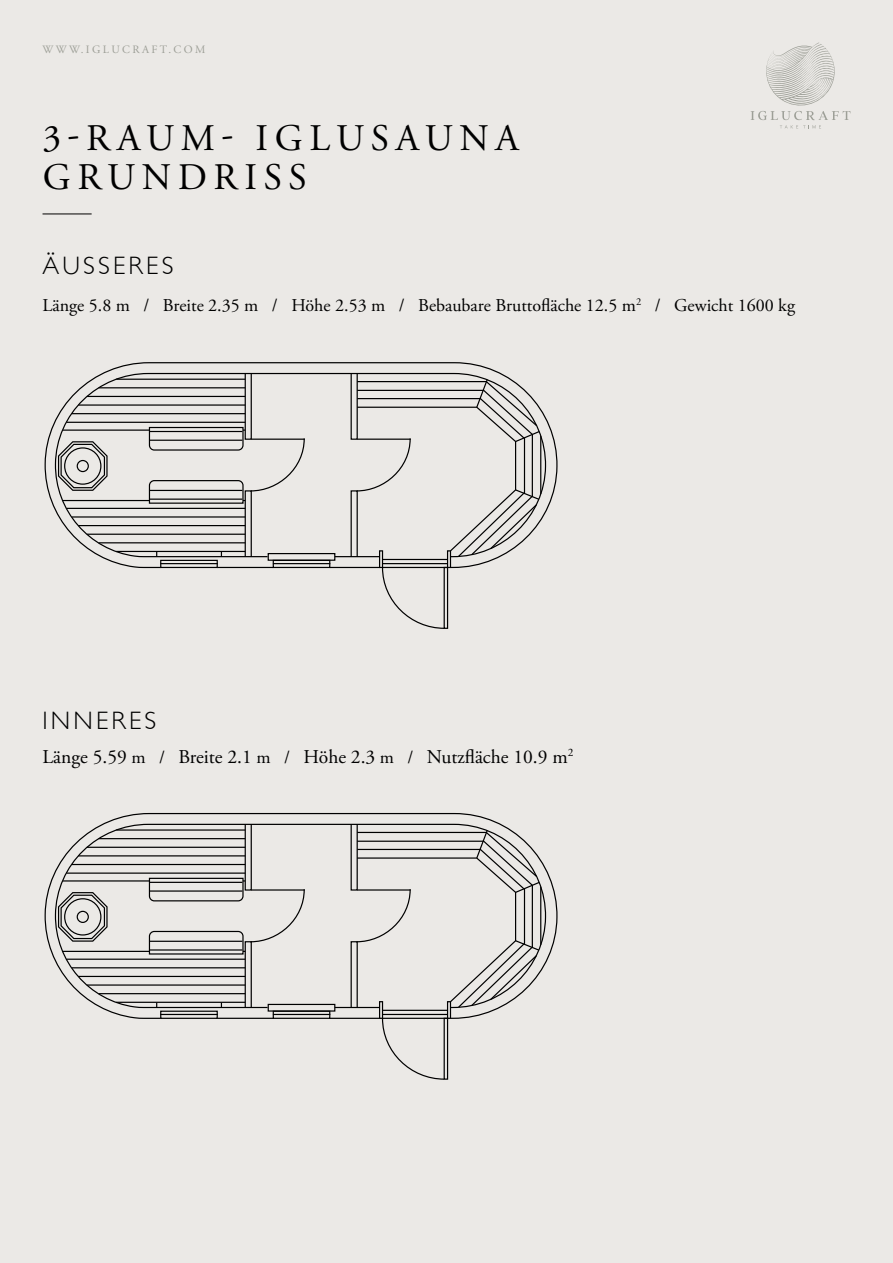
<style>
.page{position:relative;width:893px;height:1263px;background:#ebe9e6}
.page>*{position:absolute;margin:0;border:0;box-sizing:border-box;transform-origin:0 0}
.t1{font:37.5px/39.3px "Adobe Garamond Pro";letter-spacing:.175em;color:#000}
.t2{font:300 25.2px "Gill Sans";letter-spacing:.125em;color:#000}
.t3{font:19.5px "Adobe Garamond Pro";color:#000}
.t4{font:18px "Adobe Garamond Pro";color:#000}
.t5{font:11.25px "Adobe Garamond Pro";letter-spacing:.215em;color:#9d9f97}
.s1{font-size:18px}
</style>
<div class="page">
<svg style="left:751px;top:43px;width:99px;height:85px"></svg>
<hr style="left:43px;top:214px;width:49px;height:1px;background:#000">
<svg style="left:44px;top:362px;width:514px;height:207px"></svg>
<svg style="left:54px;top:372px;width:493px;height:186px"></svg>
<div style="left:160px;top:560px;width:58px;height:8px;border:1px solid #000"></div>
<div style="left:379px;top:550px;width:4px;height:18px;border:1px solid #000"></div>
<div style="left:447px;top:550px;width:4px;height:18px;border:1px solid #000"></div>
<div style="left:444px;top:567px;width:4px;height:62px;border:1px solid #000"></div>
<svg style="left:381px;top:566px;width:64px;height:63px"></svg>
<hr style="left:382px;top:559px;width:66px;height:1px;background:#000">
<hr style="left:382px;top:563px;width:66px;height:1px;background:#000">
<hr style="left:160px;top:563px;width:58px;height:1px;background:#000">
<div style="left:273px;top:560px;width:57px;height:8px;border:1px solid #000"></div>
<div style="left:268px;top:553px;width:67px;height:8px;border:1px solid #000"></div>
<hr style="left:273px;top:563px;width:57px;height:1px;background:#000">
<div style="left:245px;top:373px;width:7px;height:67px;border:1px solid #000"></div>
<div style="left:245px;top:490px;width:7px;height:67px;border:1px solid #000"></div>
<div style="left:351px;top:373px;width:7px;height:67px;border:1px solid #000"></div>
<div style="left:351px;top:490px;width:7px;height:67px;border:1px solid #000"></div>
<hr style="left:116px;top:379px;width:129px;height:1px;background:#000">
<hr style="left:99px;top:387px;width:146px;height:1px;background:#000">
<hr style="left:87px;top:396px;width:158px;height:1px;background:#000">
<hr style="left:78px;top:404px;width:167px;height:2px;background:#000">
<hr style="left:72px;top:413px;width:173px;height:1px;background:#000">
<hr style="left:66px;top:422px;width:179px;height:1px;background:#000">
<hr style="left:63px;top:429px;width:86px;height:2px;background:#000">
<hr style="left:116px;top:551px;width:129px;height:1px;background:#000">
<hr style="left:99px;top:542px;width:146px;height:1px;background:#000">
<hr style="left:87px;top:534px;width:158px;height:1px;background:#000">
<hr style="left:78px;top:525px;width:167px;height:1px;background:#000">
<hr style="left:72px;top:516px;width:173px;height:2px;background:#000">
<hr style="left:66px;top:508px;width:179px;height:1px;background:#000">
<hr style="left:63px;top:500px;width:86px;height:1px;background:#000">
<svg style="left:355px;top:378px;width:186px;height:180px"></svg>
<hr style="left:540px;top:436px;width:1px;height:58px;background:#000">
<hr style="left:217px;top:567px;width:56px;height:1px;background:#000">
<hr style="left:330px;top:567px;width:50px;height:1px;background:#000">
<svg style="left:148px;top:426px;width:157px;height:78px"></svg>
<svg style="left:44px;top:813px;width:514px;height:206px"></svg>
<svg style="left:54px;top:823px;width:493px;height:186px"></svg>
<div style="left:160px;top:1010px;width:58px;height:9px;border:1px solid #000"></div>
<div style="left:379px;top:1001px;width:4px;height:18px;border:1px solid #000"></div>
<div style="left:447px;top:1001px;width:4px;height:18px;border:1px solid #000"></div>
<div style="left:444px;top:1018px;width:4px;height:62px;border:1px solid #000"></div>
<svg style="left:381px;top:1017px;width:64px;height:63px"></svg>
<hr style="left:382px;top:1010px;width:66px;height:1px;background:#000">
<hr style="left:382px;top:1014px;width:66px;height:1px;background:#000">
<hr style="left:160px;top:1014px;width:58px;height:1px;background:#000">
<div style="left:273px;top:1010px;width:57px;height:9px;border:1px solid #000"></div>
<div style="left:268px;top:1004px;width:67px;height:7px;border:1px solid #000"></div>
<hr style="left:273px;top:1014px;width:57px;height:1px;background:#000">
<div style="left:245px;top:823px;width:7px;height:68px;border:1px solid #000"></div>
<div style="left:245px;top:941px;width:7px;height:67px;border:1px solid #000"></div>
<div style="left:351px;top:823px;width:7px;height:68px;border:1px solid #000"></div>
<div style="left:351px;top:941px;width:7px;height:67px;border:1px solid #000"></div>
<hr style="left:116px;top:829px;width:129px;height:2px;background:#000">
<hr style="left:99px;top:838px;width:146px;height:1px;background:#000">
<hr style="left:87px;top:847px;width:158px;height:1px;background:#000">
<hr style="left:78px;top:855px;width:167px;height:1px;background:#000">
<hr style="left:72px;top:864px;width:173px;height:1px;background:#000">
<hr style="left:66px;top:872px;width:179px;height:2px;background:#000">
<hr style="left:63px;top:880px;width:86px;height:1px;background:#000">
<hr style="left:116px;top:1002px;width:129px;height:1px;background:#000">
<hr style="left:99px;top:993px;width:146px;height:1px;background:#000">
<hr style="left:87px;top:984px;width:158px;height:2px;background:#000">
<hr style="left:78px;top:976px;width:167px;height:1px;background:#000">
<hr style="left:72px;top:967px;width:173px;height:1px;background:#000">
<hr style="left:66px;top:958px;width:179px;height:2px;background:#000">
<hr style="left:63px;top:951px;width:86px;height:1px;background:#000">
<svg style="left:355px;top:829px;width:186px;height:180px"></svg>
<hr style="left:540px;top:887px;width:1px;height:58px;background:#000">
<hr style="left:217px;top:1018px;width:56px;height:1px;background:#000">
<hr style="left:330px;top:1018px;width:50px;height:1px;background:#000">
<svg style="left:148px;top:877px;width:157px;height:78px"></svg>
<p class="t5" style="left:43px;top:42px;width:164px">WWW.IGLUCRAFT.COM</p>
<h1 class="t1" style="left:43px;top:120px;width:478px">3-RAUM- IGLUSAUNA<br>GRUNDRISS</h1>
<h2 class="t2" style="left:43px;top:246px;width:132px">ÄUSSERES</h2>
<p class="t4" style="left:43px;top:294px;width:754px">Länge 5.8 m / Breite 2.35 m / Höhe 2.53 m / Bebaubare Bruttofläche 12.5 m<sup>2</sup> / Gewicht 1600 kg</p>
<h2 class="t2" style="left:43px;top:701px;width:115px">INNERES</h2>
<p class="t3" style="left:43px;top:745px;width:532px">Länge 5.59 <span class="s1">m /</span> Breite 2.1 <span class="s1">m /</span> Höhe 2.3 <span class="s1">m /</span> Nutzfläche 10.9 m<sup>2</sup></p>
</div>
